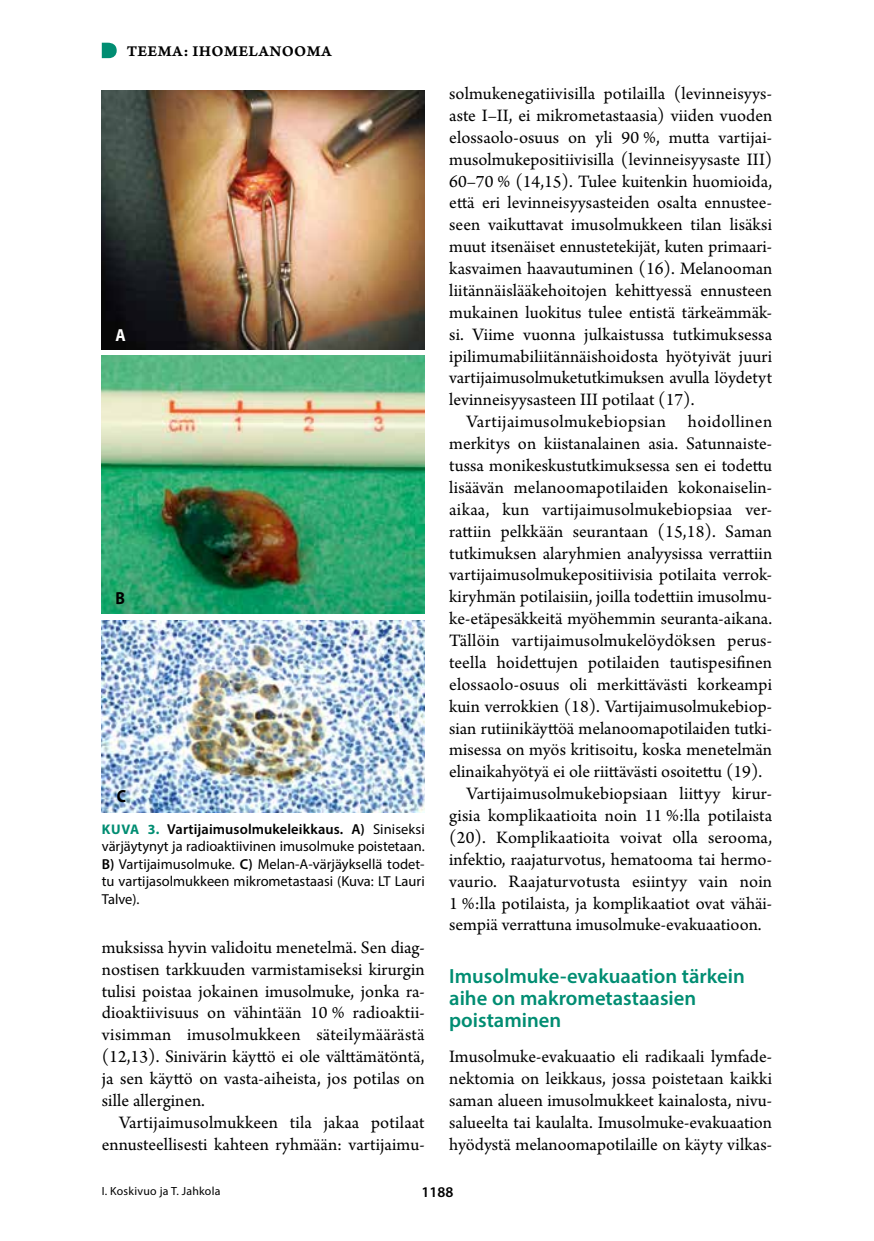
<style>
.page{position:relative;width:874px;height:1241px;background:#fff}
.page>*{position:absolute;margin:0;border:0;box-sizing:border-box;transform-origin:0 0}
.t1{font:600 20.65px/21.9px "Myriad Pro";color:#008d72}
.t2{font:18.38px/21.9px "Arno Pro";letter-spacing:.005em;color:#000;text-align:justify}
.t3{font:18.38px "Arno Pro";letter-spacing:.025em;color:#000}
.t4{font:700 17.5px "Myriad Pro";color:#000;scale:.9 1}
.t5{font:700 17.5px "Myriad Pro";color:#fff;scale:.9 1}
.t6{font:15.75px "Arno Pro Smbd Caption";letter-spacing:.02em;color:#000}
.t7{font:600 14.88px "Myriad Pro";color:#000}
.t8{font:14.35px/17.5px "Myriad Pro";color:#000;text-align:justify}
.t9{font:11.9px "Myriad Pro";letter-spacing:.02em;color:#000}
.s1{font-weight:700;font-size:14px;color:#008d72}
.s2{font-weight:600}
</style>
<div class="page">
<svg style="left:102px;top:43px;width:15px;height:15px"></svg>
<img style="left:102px;top:91px;width:322px;height:258px">
<img style="left:102px;top:355px;width:322px;height:258px">
<img style="left:102px;top:620px;width:322px;height:192px">
<p class="t6" style="left:127px;top:41px;width:206px">TEEMA: IHOMELANOOMA</p>
<p class="t5" style="left:115px;top:323px;width:13px">A</p>
<p class="t4" style="left:115px;top:586px;width:12px">B</p>
<p class="t4" style="left:117px;top:785px;width:12px">C</p>
<p class="t8" style="left:102px;top:819px;width:324px"><span class="s1">KUVA 3.</span> <span class="s2">Vartijaimusolmukeleikkaus. A)</span> Siniseksi värjäytynyt ja radioaktiivinen imusolmuke poistetaan.<br><span class="s2">B)</span> Vartijaimusolmuke. <span class="s2">C)</span> Melan-A-värjäyksellä todet&shy;tu vartijasolmukkeen mikrometastaasi (Kuva: LT Lauri Talve).</p>
<p class="t2" style="left:102px;top:937px;width:324px">muksissa hyvin validoitu menetelmä. Sen diag&shy;nostisen tarkkuuden varmistamiseksi kirurgin tulisi poistaa jokainen imusolmuke, jonka ra&shy;dioaktiivisuus on vähintään 10 % radioaktii&shy;visimman imusolmukkeen säteilymäärästä (12,13). Sinivärin käyttö ei ole välttämätöntä, ja sen käyttö on vasta-aiheista, jos potilas on sille allerginen.</p>
<p class="t2" style="left:102px;top:1112px;width:324px;text-align:right">Vartijaimusolmukkeen tila jakaa potilaat ennusteellisesti kahteen ryhmään: vartijaimu-</p>
<p class="t2" style="left:449px;top:83px;width:324px">solmukenegatiivisilla potilailla (levinneisyys&shy;aste I–II, ei mikrometastaasia) viiden vuoden elossaolo-osuus on yli 90 %, mutta vartijai&shy;musolmukepositiivisilla (levinneisyysaste III)<br>60–70 % (14,15). Tulee kuitenkin huomioida, että eri levinneisyysasteiden osalta ennustee&shy;seen vaikuttavat imusolmukkeen tilan lisäksi muut itsenäiset ennustetekijät, kuten primaari&shy;kasvaimen haavautuminen (16). Melanooman liitännäislääkehoitojen kehittyessä ennusteen mukainen luokitus tulee entistä tärkeämmäk&shy;si. Viime vuonna julkaistussa tutkimuksessa ipilimumabiliitännäishoidosta hyötyivät juuri vartijaimusolmuketutkimuksen avulla löydetyt levinneisyysasteen III potilaat (17).</p>
<p class="t3" style="left:466px;top:411px;width:307px">Vartijaimusolmukebiopsian hoidollinen</p>
<p class="t2" style="left:449px;top:433px;width:324px">merkitys on kiistanalainen asia. Satunnaiste-</p>
<p class="t2" style="left:449px;top:455px;width:324px">tussa monikeskustutkimuksessa sen ei todettu</p>
<p class="t2" style="left:449px;top:477px;width:324px">lisäävän melanoomapotilaiden kokonaiselin-</p>
<p class="t2" style="left:449px;top:499px;width:324px">aikaa, kun vartijaimusolmukebiopsiaa ver-</p>
<p class="t2" style="left:449px;top:521px;width:324px">rattiin pelkkään seurantaan (15,18). Saman</p>
<p class="t2" style="left:449px;top:543px;width:324px">tutkimuksen alaryhmien analyysissa verrattiin</p>
<p class="t2" style="left:449px;top:565px;width:324px">vartijaimusolmukepositiivisia potilaita verrok-</p>
<p class="t2" style="left:449px;top:586px;width:324px">kiryhmän potilaisiin, joilla todettiin imusolmu-</p>
<p class="t2" style="left:449px;top:608px;width:324px">ke-etäpesäkkeitä myöhemmin seuranta-aikana.</p>
<p class="t2" style="left:449px;top:630px;width:324px">Tällöin vartijaimusolmukelöydöksen perus-</p>
<p class="t2" style="left:449px;top:652px;width:324px">teella hoidettujen potilaiden tautispesifinen</p>
<p class="t2" style="left:449px;top:674px;width:324px">elossaolo-osuus oli merkittävästi korkeampi</p>
<p class="t2" style="left:449px;top:696px;width:324px">kuin verrokkien (18). Vartijaimusolmukebiop-</p>
<p class="t2" style="left:449px;top:718px;width:324px">sian rutiinikäyttöä melanoomapotilaiden tutki-</p>
<p class="t2" style="left:449px;top:739px;width:324px">misessa on myös kritisoitu, koska menetelmän</p>
<p class="t2" style="left:449px;top:761px;width:314px">elinaikahyötyä ei ole riittävästi osoitettu (19).</p>
<p class="t2" style="left:466px;top:783px;width:307px">Vartijaimusolmukebiopsiaan liittyy kirur-</p>
<p class="t2" style="left:449px;top:805px;width:324px">gisia komplikaatioita noin 11 %:lla potilaista</p>
<p class="t2" style="left:449px;top:827px;width:324px">(20). Komplikaatioita voivat olla serooma,</p>
<p class="t2" style="left:449px;top:849px;width:324px">infektio, raajaturvotus, hematooma tai hermo-</p>
<p class="t2" style="left:449px;top:871px;width:324px">vaurio. Raajaturvotusta esiintyy vain noin</p>
<p class="t2" style="left:449px;top:892px;width:324px">1 %:lla potilaista, ja komplikaatiot ovat vähäi-</p>
<p class="t2" style="left:449px;top:914px;width:314px">sempiä verrattuna imusolmuke-evakuaatioon.</p>
<p class="t1" style="left:449px;top:964px;width:297px">Imusolmuke-evakuaation tärkein aihe on makrometastaasien poistaminen</p>
<p class="t2" style="left:449px;top:1046px;width:324px">Imusolmuke-evakuaatio eli radikaali lymfade&shy;nektomia on leikkaus, jossa poistetaan kaikki saman alueen imusolmukkeet kainalosta, nivu&shy;salueelta tai kaulalta. Imusolmuke-evakuaation hyödystä melanoomapotilaille on käyty vilkas-</p>
<p class="t9" style="left:102px;top:1183px;width:120px">I. Koskivuo ja T. Jahkola</p>
<p class="t7" style="left:421px;top:1182px;width:33px">1188</p>
</div>
